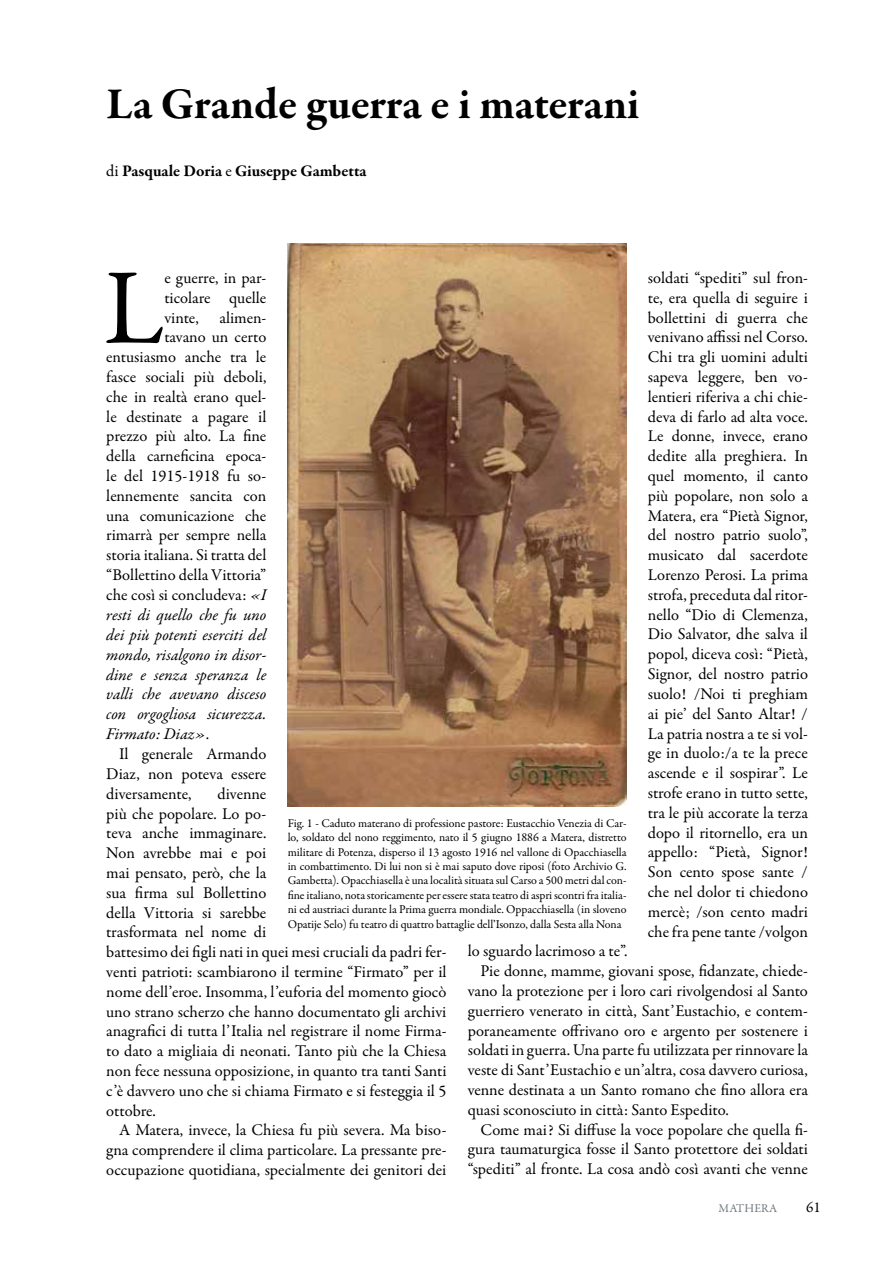
<style>
.page{position:relative;width:893px;height:1263px;background:#fff}
.page>*{position:absolute;margin:0;border:0;box-sizing:border-box;transform-origin:0 0}
.t1{font:108.15px "Garamond Premr Pro";color:#000}
.t2{font:700 45px "Garamond Premr Pro";letter-spacing:-.005em;color:#000}
.t3{font:16.5px/19.8px "Garamond Premr Pro";color:#000;text-align:justify}
.t4{font:italic 16.5px "Garamond Premr Pro";color:#000}
.t5{font:700 16.5px "Garamond Premr Pro";color:#000}
.t6{font:15px "Garamond Premr Pro";color:#000}
.t7{font:12px/14.4px "Garamond Premr Pro";letter-spacing:-.005em;color:#000;text-align:justify}
.t8{font:12px "Garamond Premr Pro";letter-spacing:.01em;color:#71787d}
.s1{font-weight:400}
.s2{font-style:italic}
.s3{font-style:normal}
</style>
<div class="page">
<img style="left:288px;top:243px;width:339px;height:563px">
<h2 class="t2" style="left:106px;top:76px;width:535px">La Grande guerra e i materani</h2>
<p class="t5" style="left:106px;top:161px;width:262px"><span class="s1">di</span> Pasquale Doria <span class="s1">e</span> Giuseppe Gambetta</p>
<p class="t3" style="left:648px;top:268px;width:162px">soldati “spediti” sul fron&shy;te, era quella di seguire i bollettini di guerra che venivano affissi nel Corso.<br>Chi tra gli uomini adulti sapeva leggere, ben vo&shy;lentieri riferiva a chi chie&shy;deva di farlo ad alta voce.<br>Le donne, invece, erano dedite alla preghiera. In quel momento, il canto più popolare, non solo a Matera, era “Pietà Signor, del nostro patrio suolo”, musicato dal sacerdote Lorenzo Perosi. La prima strofa, preceduta dal ritor&shy;nello “Dio di Clemenza, Dio Salvator, dhe salva il popol, diceva così: “Pietà, Signor, del nostro patrio suolo! /Noi ti preghiam ai pie’ del Santo Altar! / La patria nostra a te si vol&shy;ge in duolo:/a te la prece ascende e il sospirar”. Le strofe erano in tutto sette, tra le più accorate la terza dopo il ritornello, era un appello: “Pietà, Signor!<br>Son cento spose sante / che nel dolor ti chiedono mercè; /son cento madri che fra pene tante /volgon</p>
<h1 class="t1" style="left:104px;top:243px;width:62px">L</h1>
<p class="t3" style="left:164px;top:268px;width:104px">e guerre, in par-</p>
<p class="t3" style="left:164px;top:288px;width:104px">ticolare quelle</p>
<p class="t3" style="left:164px;top:308px;width:104px">vinte, alimen-</p>
<p class="t3" style="left:164px;top:328px;width:104px">tavano un certo</p>
<p class="t3" style="left:106px;top:348px;width:162px">entusiasmo anche tra le</p>
<p class="t3" style="left:106px;top:367px;width:162px">fasce sociali più deboli,</p>
<p class="t3" style="left:106px;top:387px;width:162px">che in realtà erano quel-</p>
<p class="t3" style="left:106px;top:407px;width:162px">le destinate a pagare il</p>
<p class="t3" style="left:106px;top:427px;width:162px">prezzo più alto. La fine</p>
<p class="t3" style="left:106px;top:447px;width:162px">della carneficina epoca-</p>
<p class="t3" style="left:106px;top:466px;width:162px">le del 1915-1918 fu so-</p>
<p class="t3" style="left:106px;top:486px;width:162px">lennemente sancita con</p>
<p class="t3" style="left:106px;top:506px;width:162px">una comunicazione che</p>
<p class="t3" style="left:106px;top:526px;width:162px">rimarrà per sempre nella</p>
<p class="t3" style="left:106px;top:546px;width:162px">storia italiana. Si tratta del</p>
<p class="t3" style="left:106px;top:565px;width:162px">“Bollettino della Vittoria”</p>
<p class="t3" style="left:106px;top:586px;width:162px">che così si concludeva: <span class="s2">«I</span></p>
<p class="t4" style="left:106px;top:604px;width:162px">resti di quello che fu uno</p>
<p class="t4" style="left:106px;top:624px;width:163px">dei più potenti eserciti del</p>
<p class="t4" style="left:106px;top:644px;width:162px">mondo, risalgono in disor-</p>
<p class="t4" style="left:106px;top:664px;width:162px">dine e senza speranza le</p>
<p class="t4" style="left:106px;top:684px;width:162px">valli che avevano disceso</p>
<p class="t4" style="left:106px;top:703px;width:162px">con orgogliosa sicurezza.</p>
<p class="t4" style="left:106px;top:724px;width:104px">Firmato: Diaz»<span class="s3">.</span></p>
<p class="t3" style="left:119px;top:744px;width:149px">Il generale Armando</p>
<p class="t3" style="left:106px;top:764px;width:162px">Diaz, non poteva essere</p>
<p class="t3" style="left:106px;top:784px;width:87px">diversamente,</p>
<p class="t3" style="left:106px;top:784px;width:342px;text-align:left;text-indent:111px">divenne<br>più che popolare. Lo po-<br>teva anche immaginare.<br>Non avrebbe mai e poi<br>mai pensato, però, che la<br>sua firma sul Bollettino<br>della Vittoria si sarebbe<br>trasformata nel nome di<br>battesimo dei figli nati in quei mesi cruciali da padri fer&shy;venti patrioti: scambiarono il termine “Firmato” per il nome dell’eroe. Insomma, l’euforia del momento giocò uno strano scherzo che hanno documentato gli archivi anagrafici di tutta l’Italia nel registrare il nome Firma&shy;to dato a migliaia di neonati. Tanto più che la Chiesa non fece nessuna opposizione, in quanto tra tanti Santi c’è davvero uno che si chiama Firmato e si festeggia il 5 ottobre.</p>
<p class="t3" style="left:106px;top:1121px;width:342px;text-indent:13px">A Matera, invece, la Chiesa fu più severa. Ma biso&shy;gna comprendere il clima particolare. La pressante pre&shy;occupazione quotidiana, specialmente dei genitori dei</p>
<p class="t7" style="left:288px;top:816px;width:340px">Fig. 1 - Caduto materano di professione pastore: Eustacchio Venezia di Car&shy;lo, soldato del nono reggimento, nato il 5 giugno 1886 a Matera, distretto militare di Potenza, disperso il 13 agosto 1916 nel vallone di Opacchiasella in combattimento. Di lui non si è mai saputo dove riposi (foto Archivio G.<br>Gambetta). Opacchiasella è una località situata sul Carso a 500 metri dal con&shy;fine italiano, nota storicamente per essere stata teatro di aspri scontri fra italia&shy;ni ed austriaci durante la Prima guerra mondiale. Oppacchiasella (in sloveno Opatije Selo) fu teatro di quattro battaglie dell’Isonzo, dalla Sesta alla Nona</p>
<p class="t3" style="left:468px;top:942px;width:161px">lo sguardo lacrimoso a te”.</p>
<p class="t3" style="left:480px;top:961px;width:329px">Pie donne, mamme, giovani spose, fidanzate, chiede-</p>
<p class="t3" style="left:468px;top:981px;width:342px">vano la protezione per i loro cari rivolgendosi al Santo</p>
<p class="t3" style="left:468px;top:1001px;width:342px">guerriero venerato in città, Sant’Eustachio, e contem-</p>
<p class="t3" style="left:468px;top:1021px;width:342px">poraneamente offrivano oro e argento per sostenere i</p>
<p class="t3" style="left:468px;top:1041px;width:342px">soldati in guerra. Una parte fu utilizzata per rinnovare la</p>
<p class="t3" style="left:468px;top:1060px;width:342px">veste di Sant’Eustachio e un’altra, cosa davvero curiosa,</p>
<p class="t3" style="left:468px;top:1080px;width:342px">venne destinata a un Santo romano che fino allora era</p>
<p class="t3" style="left:468px;top:1100px;width:263px">quasi sconosciuto in città: Santo Espedito.</p>
<p class="t3" style="left:480px;top:1120px;width:329px">Come mai? Si diffuse la voce popolare che quella fi-</p>
<p class="t3" style="left:468px;top:1140px;width:342px">gura taumaturgica fosse il Santo protettore dei soldati</p>
<p class="t3" style="left:468px;top:1159px;width:342px">“spediti” al fronte. La cosa andò così avanti che venne</p>
<p class="t8" style="left:719px;top:1201px;width:60px">MATHERA</p>
<p class="t6" style="left:806px;top:1198px;width:16px">61</p>
</div>
